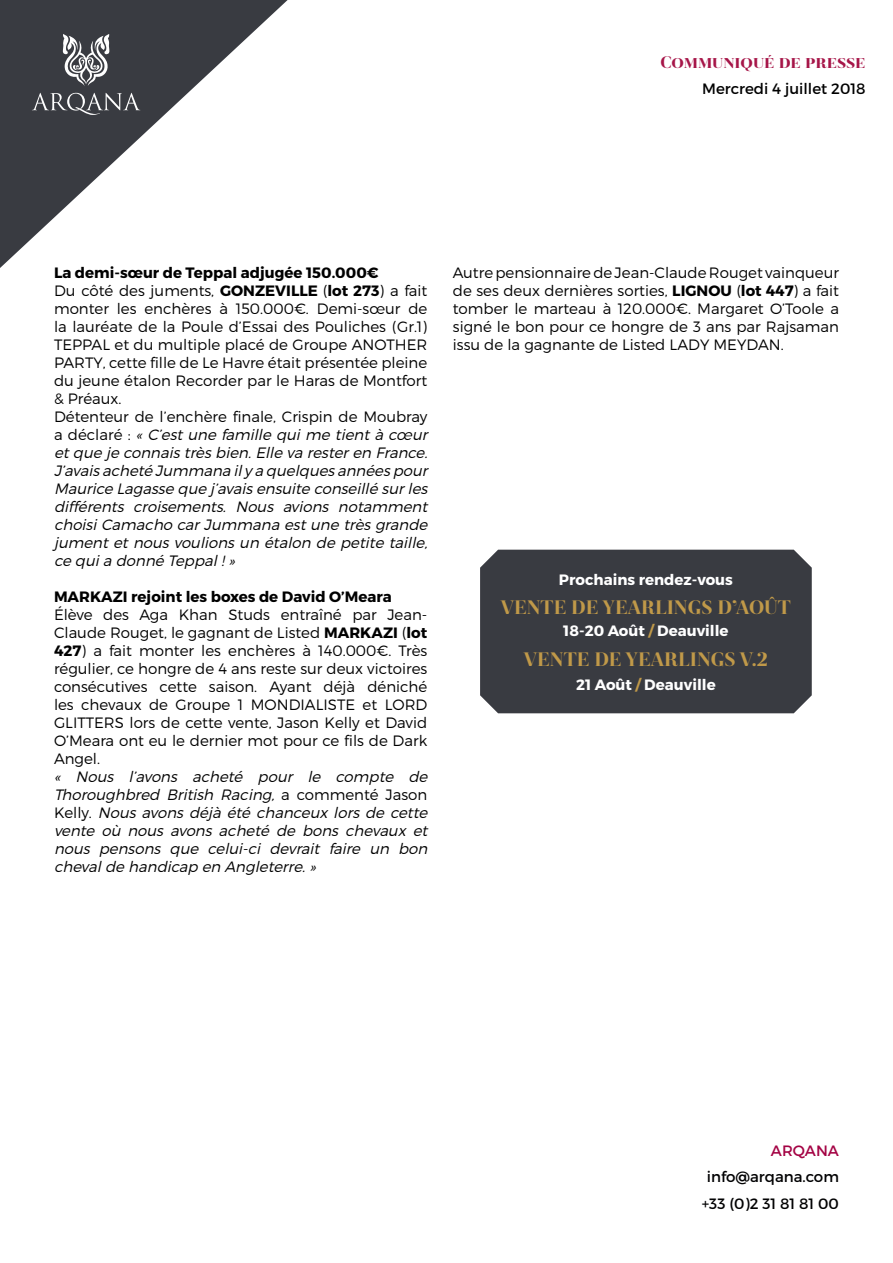
<style>
.page{position:relative;width:893px;height:1263px;background:#fff}
.page>*{position:absolute;margin:0;border:0;box-sizing:border-box;transform-origin:0 0}
.t1{font:900 21px "Revista";color:#c09949}
.t2{font:900 18px "Revista";color:#a61548}
.t3{font:italic 300 15px/18px "Montserrat";color:#000}
.t4{font:300 15px/18px "Montserrat";color:#000;text-align:justify}
.t5{font:700 15px "Montserrat";color:#fff}
.t6{font:700 15px "Montserrat";color:#000}
.t7{font:15px/26.5px "Montserrat";color:#020203;text-align:center}
.t8{font:15px "Montserrat";color:#000}
.t9{font:15px "Montserrat";color:#a40344}
.s1{font-weight:700;font-style:normal}
.s2{font-style:normal}
.s3{font-weight:700}
.s4{color:#c09949}
</style>
<div class="page">
<svg style="left:0;top:0;width:288px;height:268px"></svg>
<svg style="left:63px;top:34px;width:46px;height:52px"></svg>
<svg style="left:32px;top:93px;width:108px;height:22px;background:#5c5e63"></svg>
<div style="left:480px;top:550px;width:332px;height:163px;background:#393b41"></div>
<p class="t2" style="left:660px;top:52px;width:207px">Communiqué de presse</p>
<p class="t8" style="left:702px;top:79px;width:165px">Mercredi 4 juillet 2018</p>
<p class="t3" style="left:54px;top:264px;width:379px"><span class="s1">La demi-sœur de Teppal adjugée 150.000€<br></span><span class="s2">Du côté des juments,</span> <span class="s1">GONZEVILLE</span> <span class="s2">(</span><span class="s1">lot 273</span><span class="s2">) a fait monter les enchères à 150.000€. Demi-sœur de la lauréate de la Poule d’Essai des Pouliches (Gr.1)<br>TEPPAL et du multiple placé de Groupe ANOTHER PARTY, cette fille de Le Havre était présentée pleine du jeune étalon Recorder par le Haras de Montfort &amp; Préaux.<br>Détenteur de l’enchère finale, Crispin de Moubray a d é c l a ré :</span> « C’est une famille qui me tient à cœur etque je connaistrèsbien.Elle va resteren France.<br>J’avaisacheté Jummana ily a quelquesannéespour Maurice Lagasse que j ’avaisensuite conseillé surles différents croisements. Nous avions notamment choisi Camacho car Jummana est une très grande jument et nous voulions un étalon de petite taille, ce quia donné Teppal!»</p>
<p class="t6" style="left:54px;top:588px;width:339px">MARKAZI rejoint les boxes de David O’Meara</p>
<p class="t4" style="left:54px;top:606px;width:375px">Élève des Aga Khan Studs entraîné par Jean-Claude Rouget, le gagnant de Listed <span class="s3">MARKAZI</span> (<span class="s3">lot 427</span>) a fait monter les enchères à 140.000€. Très régulier, ce hongre de 4 ans reste sur deux victoires consécutives cette saison. Ayant déjà déniché les chevaux de Groupe 1 MONDIALISTE et LORD GLITTERS lors de cette vente, Jason Kelly et David O’Meara ont eu le dernier mot pour ce fils de Dark Angel.</p>
<p class="t3" style="left:54px;top:768px;width:379px">« Nous l’avons acheté pour le compte de Thoroughbred British Racing, <span class="s2">a c o m m e n t é J a s o n K e l l y .</span> Nous avons déjà été chanceux lors de cette vente où nous avons acheté de bons chevaux et nous pensons que celui-ci devrait faire un bon chevalde handicap en Angleterre.»</p>
<p class="t4" style="left:453px;top:264px;width:388px">Autre pensionnaire de Jean-Claude Rouget vainqueur de ses deux dernières sorties, <span class="s3">LIGNOU</span> (<span class="s3">lot 447</span>) a fait tomber le marteau à 120.000€. Margaret O’Toole a signé le bon pour ce hongre de 3 ans par Rajsaman issu de la gagnante de Listed LADY MEYDAN.</p>
<p class="t5" style="left:559px;top:570px;width:175px">Prochains rendez-vous</p>
<h1 class="t1" style="left:501px;top:595px;width:292px">VENTE DE YEARLINGS D’AOÛT</h1>
<p class="t5" style="left:563px;top:622px;width:167px">18-20 Août <span class="s4">/</span> Deauville</p>
<h1 class="t1" style="left:524px;top:647px;width:246px">VENTE DE YEARLINGS V.2</h1>
<p class="t5" style="left:576px;top:675px;width:141px">21 Août <span class="s4">/</span> Deauville</p>
<p class="t9" style="left:771px;top:1141px;width:70px">ARQANA</p>
<p class="t7" style="left:702px;top:1164px;width:139px">info@arqana.com +33 (0)2 31 81 81 00</p>
</div>
